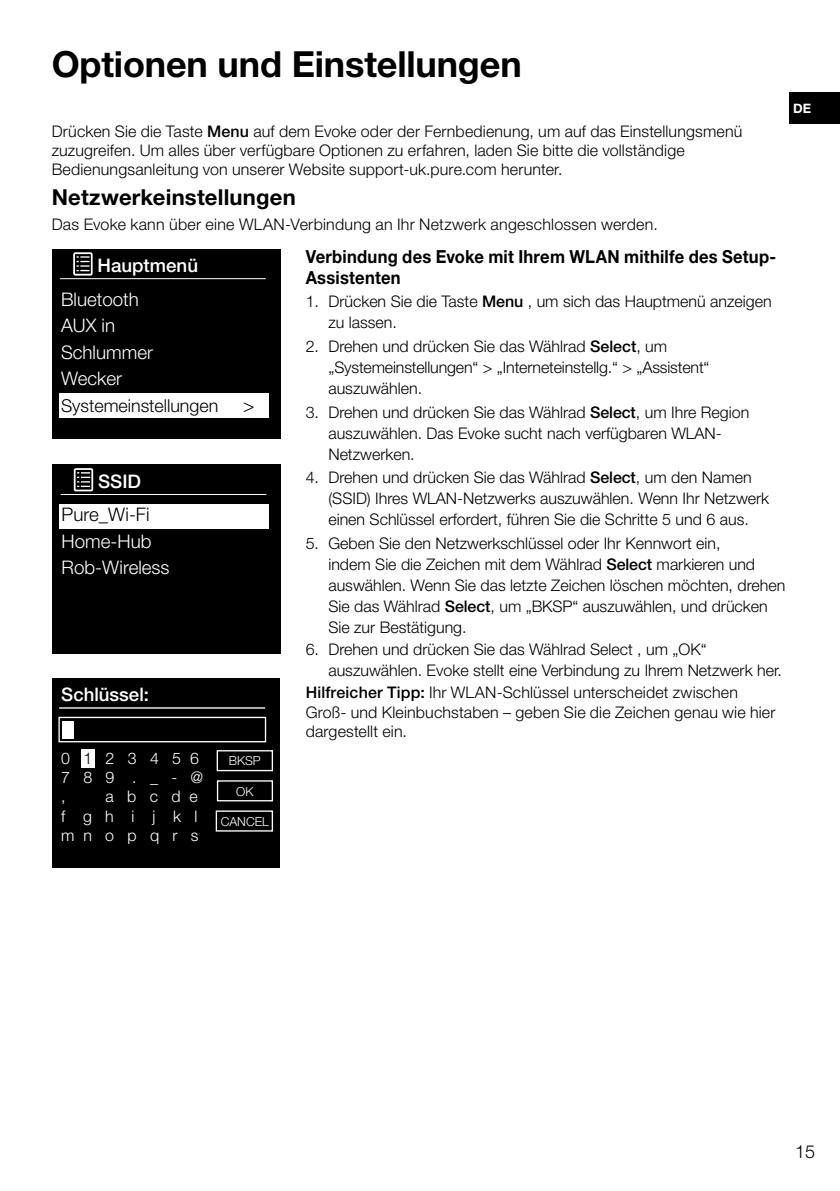
<style>
.page{position:relative;width:840px;height:1191px;background:#fff}
.page>*{position:absolute;margin:0;border:0;box-sizing:border-box;transform-origin:0 0}
.Chapter_Header{font:700 36px "Helvetica Neue LT Pro";letter-spacing:-.005em;color:#000}
._1_Heading{font:700 22px "Helvetica Neue LT Pro";letter-spacing:.01em;color:#000}
.t1{font:300 18.8px/26.4px "Helvetica Neue LT Pro";color:#fff}
.t2{font:500 18.8px/33.6px "Helvetica Neue LT Pro";color:#fff}
.t3{font:300 18.8px/33.6px "Helvetica Neue LT Pro";color:#000}
.t4{font:500 18.6px "Helvetica Neue LT Pro";color:#fff}
._2_Heading{font:700 18px/21.6px "Helvetica Neue LT Pro";letter-spacing:.015em;color:#000;scale:.92 1}
.t5{font:300 18px "Helvetica Neue LT Pro";color:#000}
.t6{font:300 17.8px "Helvetica Neue LT Pro";color:#000}
.Step1{font:300 16px/21px "Helvetica Neue LT Pro";color:#000}
.Body_text{font:300 16px/19.2px "Helvetica Neue LT Pro";letter-spacing:.01em;color:#000}
.t7{font:300 16px/19.2px "Helvetica Neue LT Pro";color:#fff}
.t8{font:700 13px "Helvetica Neue LT Pro";color:#fff}
.t9{font:300 12.4px "Helvetica Neue LT Pro";color:#fff}
.s1{font-weight:500}
.s2{font-weight:300}
.s3{font-weight:500;color:#fff}
.s4{color:#000}
</style>
<div class="page">
<div style="left:789px;top:93px;width:50px;height:31px;background:#000"></div>
<div style="left:52px;top:248px;width:228px;height:190px;background:#000"></div>
<div style="left:59px;top:393px;width:209px;height:24px;background:#fff"></div>
<hr style="left:60px;top:278px;width:206px;height:1px;background:#fff">
<div style="left:73px;top:252px;width:20px;height:23px;border:2px solid #fff"></div>
<svg style="left:76px;top:256px;width:13px;height:15px"></svg>
<div style="left:52px;top:464px;width:229px;height:190px;background:#000"></div>
<div style="left:59px;top:504px;width:210px;height:24px;background:#fff"></div>
<hr style="left:61px;top:494px;width:205px;height:1px;background:#fff">
<div style="left:74px;top:468px;width:19px;height:23px;border:2px solid #fff"></div>
<svg style="left:77px;top:472px;width:13px;height:15px"></svg>
<div style="left:52px;top:678px;width:228px;height:189px;background:#000"></div>
<div style="left:58px;top:716px;width:208px;height:26px;background:#000;border:1px solid #fff"></div>
<hr style="left:59px;top:707px;width:206px;height:1px;background:#fff">
<div style="left:216px;top:750px;width:57px;height:21px;background:#000;border:1px solid #fff"></div>
<div style="left:217px;top:780px;width:56px;height:21px;background:#000;border:1px solid #fff"></div>
<div style="left:81px;top:748px;width:13px;height:19px;background:#fff"></div>
<div style="left:215px;top:810px;width:58px;height:21px;background:#000;border:1px solid #fff"></div>
<div style="left:62px;top:721px;width:12px;height:17px;background:#fff"></div>
<p class="Chapter_Header" style="left:52px;top:42px;width:471px">Optionen und Einstellungen</p>
<p class="Body_text" style="left:52px;top:121px;width:691px">Drücken Sie die Taste <span class="s1">Menu</span> auf dem Evoke oder der Fernbedienung, um auf das Einstellungsmenü zuzugreifen. Um alles über verfügbare Optionen zu erfahren, laden Sie bitte die vollständige<br>Bedienungsanleitung von unserer Website support-uk.pure.com herunter.</p>
<p class="_1_Heading" style="left:52px;top:183px;width:245px">Netzwerkeinstellungen</p>
<p class="Body_text" style="left:52px;top:214px;width:607px">Das Evoke kann über eine WLAN-Verbindung an Ihr Netzwerk angeschlossen werden.</p>
<p class="t2" style="left:61px;top:248px;width:138px;text-indent:36px">Hauptmenü<br><span class="s2">Bluetooth</span></p>
<p class="t1" style="left:61px;top:312px;width:93px">AUX in<br>Schlummer<br>Wecker</p>
<p class="t6" style="left:61px;top:394px;width:159px">Systemeinstellungen</p>
<p class="t3" style="left:243px;top:388px;width:13px">&gt;</p>
<p class="t3" style="left:62px;top:464px;width:89px;text-indent:36px"><span class="s3">SSID<br></span>Pure_Wi-Fi</p>
<p class="t1" style="left:62px;top:527px;width:109px">Home-Hub<br>Rob-Wireless</p>
<p class="t4" style="left:61px;top:683px;width:89px">Schlüssel:</p>
<p class="t7" style="left:61px;top:748px;width:144px">0 <span class="s4">1</span> 2 3 4 5 6<br>7 8 9 . _ - @ ,</p>
<p class="t7" style="left:61px;top:786px;width:139px;text-align:justify;text-indent:44px">a b c d e f g h i j k l m n o p q r s</p>
<p class="t9" style="left:229px;top:753px;width:33px">BKSP</p>
<p class="t9" style="left:236px;top:783px;width:19px">OK</p>
<p class="t9" style="left:220px;top:813px;width:50px">CANCEL</p>
<p class="_2_Heading" style="left:305px;top:245px;width:512px">Verbindung des Evoke mit Ihrem WLAN mithilfe des Setup-<br>Assistenten</p>
<p class="Step1" style="left:328px;top:290px;width:444px;text-indent:-23px">1. Drücken Sie die Taste <span class="s1">Menu</span> , um sich das Hauptmenü anzeigen zu lassen.</p>
<p class="Step1" style="left:328px;top:335px;width:382px;text-indent:-23px">2. Drehen und drücken Sie das Wählrad <span class="s1">Select</span>, um „Systemeinstellungen“ &gt; „Interneteinstellg.“ &gt; „Assistent“ auszuwählen.</p>
<p class="Step1" style="left:328px;top:401px;width:422px;text-indent:-23px">3. Drehen und drücken Sie das Wählrad <span class="s1">Select</span>, um Ihre Region auszuwählen. Das Evoke sucht nach verfügbaren WLAN-<br>Netzwerken.</p>
<p class="Step1" style="left:328px;top:467px;width:442px;text-indent:-23px">4. Drehen und drücken Sie das Wählrad <span class="s1">Select</span>, um den Namen (SSID) Ihres WLAN-Netzwerks auszuwählen. Wenn Ihr Netzwerk einen Schlüssel erfordert, führen Sie die Schritte 5 und 6 aus.</p>
<p class="Step1" style="left:328px;top:533px;width:458px;text-indent:-23px">5. Geben Sie den Netzwerkschlüssel oder Ihr Kennwort ein,<br>indem Sie die Zeichen mit dem Wählrad <span class="s1">Select</span> markieren und auswählen. Wenn Sie das letzte Zeichen löschen möchten, drehen Sie das Wählrad <span class="s1">Select</span>, um „BKSP“ auszuwählen, und drücken Sie zur Bestätigung.</p>
<p class="Step1" style="left:328px;top:639px;width:455px;text-indent:-23px">6. Drehen und drücken Sie das Wählrad Select , um „OK“ auszuwählen. Evoke stellt eine Verbindung zu Ihrem Netzwerk her.</p>
<p class="Body_text" style="left:305px;top:683px;width:471px"><span class="s1">Hilfreicher Tipp:</span> Ihr WLAN-Schlüssel unterscheidet zwischen<br>Groß- und Kleinbuchstaben – geben Sie die Zeichen genau wie hier dargestellt ein.</p>
<p class="t8" style="left:792px;top:100px;width:47px">DE<sup>ES</sup></p>
<p class="t5" style="left:794px;top:1140px;width:22px">15</p>
</div>
